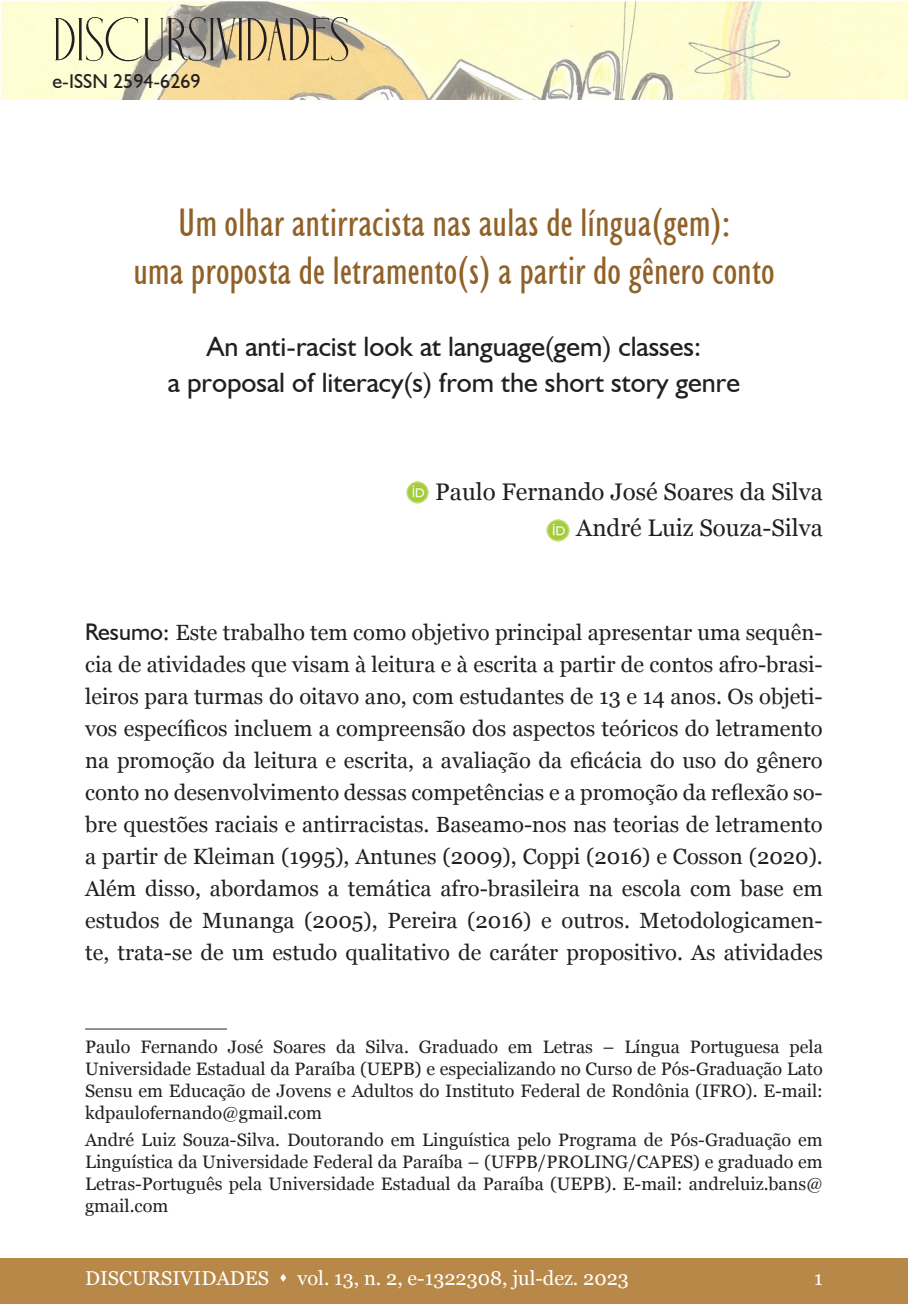
<style>
.page{position:relative;width:908px;height:1304px;background:#fff}
.page>*{position:absolute;margin:0;border:0;box-sizing:border-box;transform-origin:0 0}
.t1{font:60px "Holipop";color:#231f20}
.t2{font:condensed 40px "Humanist 521 BT";color:#916127}
.t3{font:28px "Humanist 521 BT";color:#231f20}
.t4{font:24px "Georgia";color:#231f20}
.t5{font:22px/32px "Georgia";color:#231f20;text-align:justify}
.t6{font:20px "Georgia";color:#fff}
.t7{font:20px "Humanist 521 BT";color:#231f20}
.t8{font:18px/22px "Georgia";color:#231f20;text-align:justify}
.s1{font-family:"Humanist 521 BT";font-size:24px}
</style>
<div class="page">
<div style="left:0;top:1259px;width:907px;height:45px;background:#b88849"></div>
<img style="left:1px;top:0;width:906px;height:100px">
<hr style="left:85px;top:1029px;width:142px;height:1px;background:#231f20">
<img style="left:406px;top:481px;width:23px;height:23px">
<img style="left:546px;top:519px;width:24px;height:23px">
<h1 class="t1" style="left:52px;top:10px;width:298px">DISCURSIVIDADES</h1>
<p class="t7" style="left:52px;top:69px;width:150px">e-ISSN 2594-6269</p>
<p class="t2" style="left:178px;top:200px;width:553px">Um olhar antirracista nas aulas de língua(gem):</p>
<p class="t2" style="left:133px;top:248px;width:642px">uma proposta de letramento(s) a partir do gênero conto</p>
<p class="t3" style="left:207px;top:329px;width:495px">An anti-racist look at language(gem) classes:</p>
<p class="t3" style="left:168px;top:365px;width:573px">a proposal of literacy(s) from the short story genre</p>
<p class="t4" style="left:435px;top:474px;width:389px">Paulo Fernando José Soares da Silva</p>
<p class="t4" style="left:576px;top:510px;width:248px">André Luiz Souza-Silva</p>
<p class="t5" style="left:85px;top:616px;width:739px"><span class="s1">Resumo</span>: Este trabalho tem como objetivo principal apresentar uma sequên&shy;cia de atividades que visam à leitura e à escrita a partir de contos afro-brasi&shy;leiros para turmas do oitavo ano, com estudantes de 13 e 14 anos. Os objeti&shy;vos específicos incluem a compreensão dos aspectos teóricos do letramento na promoção da leitura e escrita, a avaliação da eficácia do uso do gênero conto no desenvolvimento dessas competências e a promoção da reflexão so&shy;bre questões raciais e antirracistas. Baseamo-nos nas teorias de letramento a partir de Kleiman (1995), Antunes (2009), Coppi (2016) e Cosson (2020).<br>Além disso, abordamos a temática afro-brasileira na escola com base em estudos de Munanga (2005), Pereira (2016) e outros. Metodologicamen&shy;te, trata-se de um estudo qualitativo de caráter propositivo. As atividades</p>
<p class="t8" style="left:85px;top:1035px;width:739px">Paulo Fernando José Soares da Silva. Graduado em Letras – Língua Portuguesa pela Universidade Estadual da Paraíba (UEPB) e especializando no Curso de Pós-Graduação Lato Sensu em Educação de Jovens e Adultos do Instituto Federal de Rondônia (IFRO). E-mail: kdpaulofernando@gmail.com</p>
<p class="t8" style="left:85px;top:1128px;width:739px">André Luiz Souza-Silva. Doutorando em Linguística pelo Programa de Pós-Graduação em Linguística da Universidade Federal da Paraíba – (UFPB/PROLING/CAPES) e graduado em Letras-Português pela Universidade Estadual da Paraíba (UEPB). E-mail: andreluiz.bans@ gmail.com</p>
<p class="t6" style="left:85px;top:1264px;width:545px">DISCURSIVIDADES ▲ vol. 13, n. 2, e-1322308, jul-dez. 2023</p>
<p class="t6" style="left:813px;top:1264px;width:10px">1</p>
</div>
